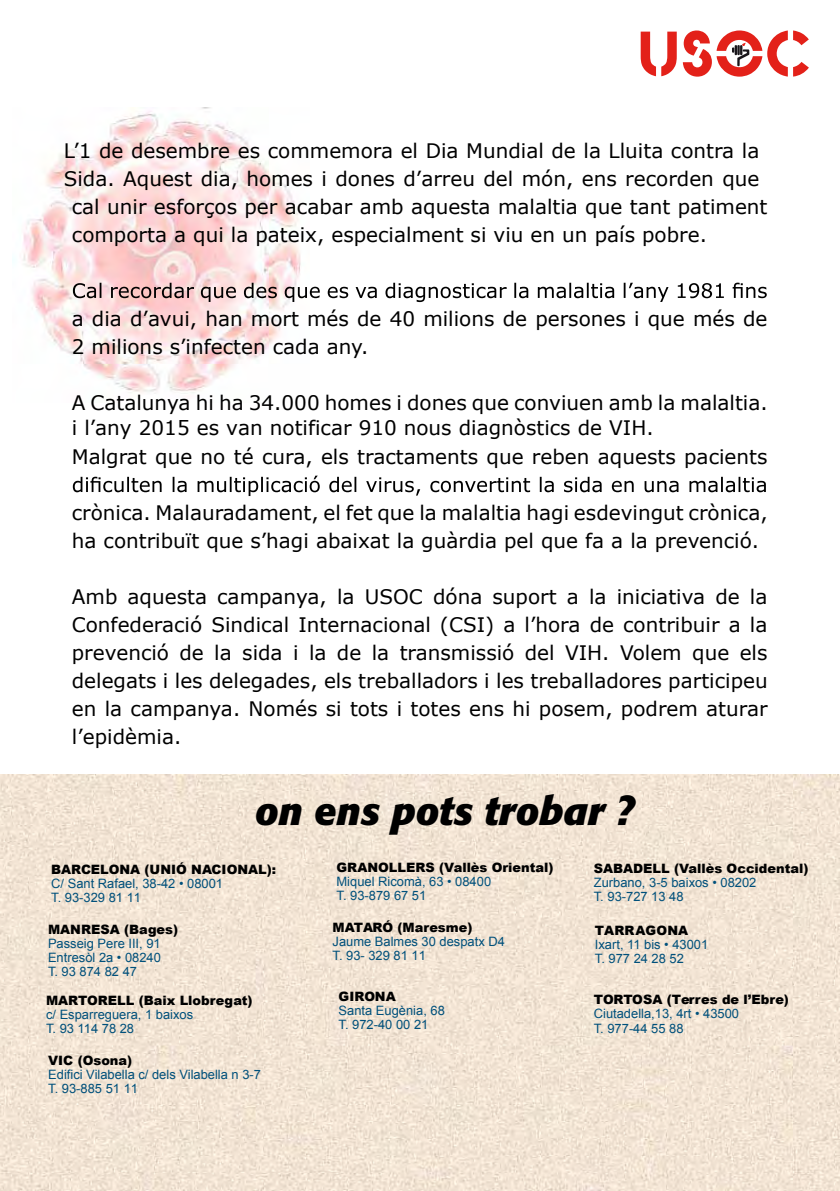
<style>
.page{position:relative;width:840px;height:1191px;background:#fff}
.page>*{position:absolute;margin:0;border:0;box-sizing:border-box;transform-origin:0 0}
.t1{font:italic 700 38.8px "Formata";color:#000}
.t2{font:20px/28px "Verdana";color:#000}
.t3{font:13px/14.2px "Arial";color:#00507b}
.t4{font:900 13px "Arial";color:#000}
</style>
<div class="page">
<img style="left:13px;top:108px;width:288px;height:286px">
<svg style="left:73px;top:283px;width:693px;height:19px"></svg>
<svg style="left:73px;top:475px;width:692px;height:21px"></svg>
<img style="left:0;top:774px;width:839px;height:417px">
<svg style="left:640px;top:32px;width:36px;height:44px"></svg>
<svg style="left:682px;top:30px;width:126px;height:47px"></svg>
<p class="t2" style="left:64px;top:136px;width:696px">L’1 de desembre es commemora el Dia Mundial de la Lluita contra la</p>
<p class="t2" style="left:64px;top:164px;width:696px">Sida. Aquest dia, homes i dones d’arreu del món, ens recorden que</p>
<p class="t2" style="left:72px;top:192px;width:696px">cal unir esforços per acabar amb aquesta malaltia que tant patiment</p>
<p class="t2" style="left:72px;top:220px;width:636px">comporta a qui la pateix, especialment si viu en un país pobre.</p>
<p class="t2" style="left:72px;top:304px;width:696px">a dia d’avui, han mort més de 40 milions de persones i que més de<br>2 milions s’infecten cada any.</p>
<p class="t2" style="left:72px;top:388px;width:697px">A Catalunya hi ha 34.000 homes i dones que conviuen amb la malaltia.</p>
<p class="t2" style="left:72px;top:442px;width:696px">Malgrat que no té cura, els tractaments que reben aquests pacients</p>
<p class="t2" style="left:72px;top:413px;width:583px">i l’any 2015 es van notificar 910 nous diagnòstics de VIH.</p>
<p class="t2" style="left:72px;top:498px;width:697px">crònica. Malauradament, el fet que la malaltia hagi esdevingut crònica, ha contribuït que s’hagi abaixat la guàrdia pel que fa a la prevenció.</p>
<p class="t2" style="left:72px;top:582px;width:697px;text-align:justify">Amb aquesta campanya, la USOC dóna suport a la iniciativa de la Confederació Sindical Internacional (CSI) a l’hora de contribuir a la prevenció de la sida i la de la transmissió del VIH. Volem que els delegats i les delegades, els treballadors i les treballadores participeu en la campanya. Només si tots i totes ens hi posem, podrem aturar l’epidèmia.</p>
<h1 class="t1" style="left:255px;top:787px;width:380px">on ens pots trobar ?</h1>
<p class="t4" style="left:51px;top:862px;width:226px">BARCELONA (UNIÓ NACIONAL):</p>
<p class="t3" style="left:51px;top:876px;width:173px">C/ Sant Rafael, 38-42 • 08001<br>T. 93-329 81 11</p>
<p class="t4" style="left:48px;top:921px;width:132px">MANRESA (Bages)</p>
<p class="t3" style="left:48px;top:936px;width:114px;text-align:justify">Passeig Pere III, 91<br>Entresòl 2a • 08240<br>T. 93 874 82 47</p>
<p class="t4" style="left:46px;top:992px;width:208px">MARTORELL (Baix Llobregat)</p>
<p class="t3" style="left:46px;top:1007px;width:149px">c/ Esparreguera, 1 baixos<br>T. 93 114 78 28</p>
<p class="t4" style="left:48px;top:1052px;width:85px">VIC (Osona)</p>
<p class="t3" style="left:48px;top:1067px;width:214px">Edifici Vilabella c/ dels Vilabella n 3-7<br>T. 93-885 51 11</p>
<p class="t4" style="left:336px;top:860px;width:218px">GRANOLLERS (Vallès Oriental)</p>
<p class="t3" style="left:336px;top:874px;width:156px">Miquel Ricomà, 63 • 08400<br>T. 93-879 67 51</p>
<p class="t4" style="left:332px;top:920px;width:141px">MATARÓ (Maresme)</p>
<p class="t3" style="left:332px;top:934px;width:174px">Jaume Balmes 30 despatx D4<br>T. 93- 329 81 11</p>
<p class="t4" style="left:338px;top:989px;width:59px">GIRONA</p>
<p class="t3" style="left:338px;top:1003px;width:108px">Santa Eugènia, 68<br>T. 972-40 00 21</p>
<p class="t4" style="left:593px;top:861px;width:216px">SABADELL (Vallès Occidental)</p>
<p class="t3" style="left:593px;top:875px;width:164px">Zurbano, 3-5 baixos • 08202<br>T. 93-727 13 48</p>
<p class="t4" style="left:594px;top:922px;width:95px">TARRAGONA</p>
<p class="t3" style="left:594px;top:937px;width:115px">Ixart, 11 bis • 43001<br>T. 977 24 28 52</p>
<p class="t4" style="left:593px;top:992px;width:196px">TORTOSA (Terres de l’Ebre)</p>
<p class="t3" style="left:593px;top:1007px;width:147px">Ciutadella,13, 4rt • 43500<br>T. 977-44 55 88</p>
</div>
